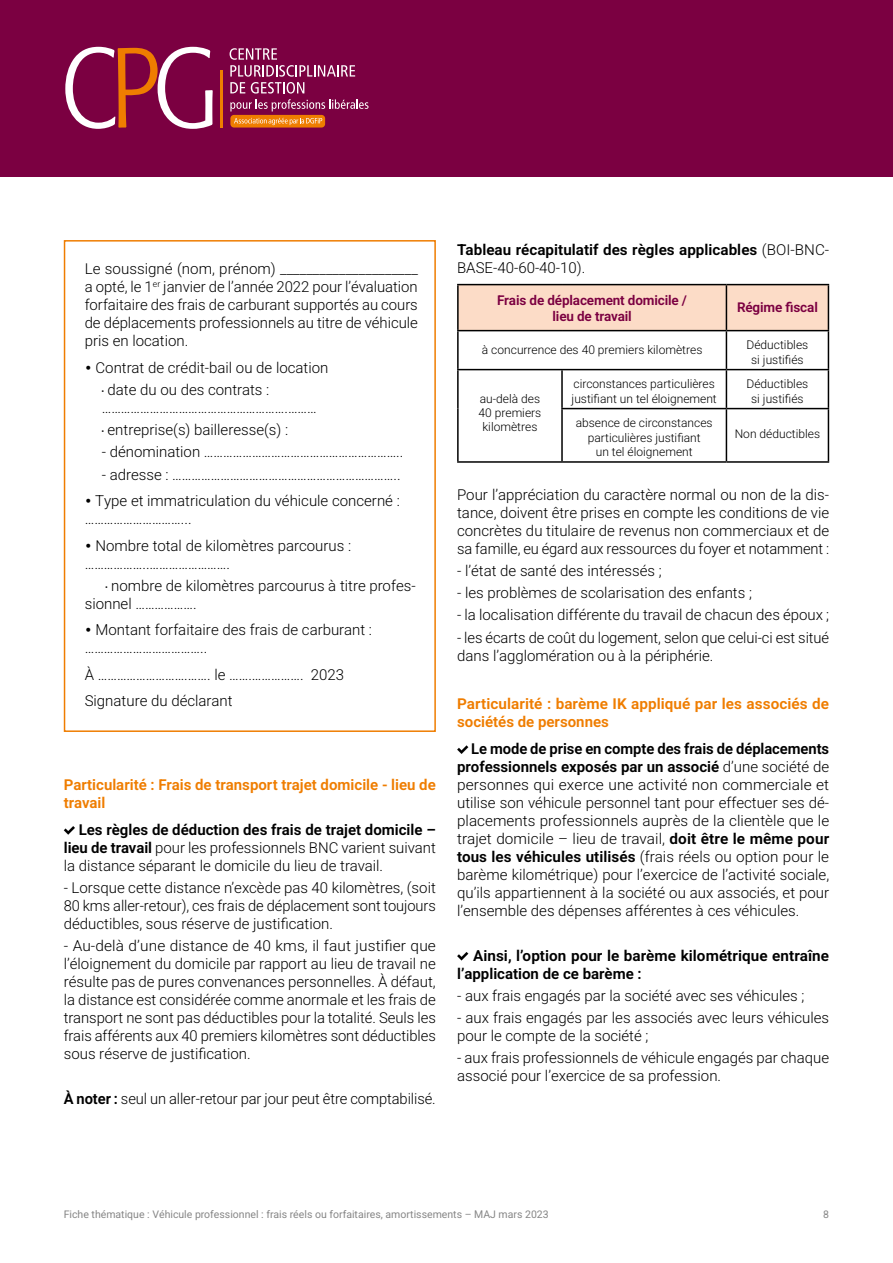
<style>
.page{position:relative;width:893px;height:1263px;background:#fff}
.page>*{position:absolute;margin:0;border:0;box-sizing:border-box;transform-origin:0 0}
.t1{font:300 15px/18px "Heebo";color:#000}
.t2{font:600 15px/18px "Heebo";letter-spacing:.005em;color:#000}
.t3{font:600 15px/18px "Heebo";color:#ef7d00}
.t4{font:600 13.5px/16.5px "Heebo";letter-spacing:-.01em;color:#7b0041;text-align:center}
.t5{font:300 12px/14.4px "Heebo";color:#000;text-align:center}
.t6{font:10.5px "Heebo";color:#878787}
.s1{font-family:"Gotham";font-weight:400}
.s2{font-family:"Baloo 2";font-weight:400}
.s3{font-weight:600}
.s4{font-weight:300}
</style>
<div class="page">
<div style="left:0;top:0;width:893px;height:176px;background:#7b0041"></div>
<div style="left:230px;top:115px;width:95px;height:13px;background:#ef7d00;border-radius:4px"></div>
<svg style="left:65px;top:47px;width:148px;height:82px"></svg>
<svg style="left:230px;top:48px;width:138px;height:63px"></svg>
<hr style="left:220px;top:70px;width:3px;height:58px;background:#ef7d00">
<svg style="left:234px;top:118px;width:88px;height:7px"></svg>
<svg style="left:64px;top:826px;width:11px;height:9px"></svg>
<svg style="left:457px;top:745px;width:11px;height:9px"></svg>
<svg style="left:457px;top:952px;width:11px;height:8px"></svg>
<div style="left:459px;top:285px;width:369px;height:45px;background:#fcdcc7"></div>
<hr style="left:457px;top:284px;width:105px;height:1px;background:#000">
<hr style="left:457px;top:285px;width:2px;height:45px;background:#000">
<hr style="left:562px;top:284px;width:164px;height:1px;background:#000">
<hr style="left:726px;top:284px;width:103px;height:1px;background:#000">
<hr style="left:726px;top:285px;width:1px;height:45px;background:#000">
<hr style="left:828px;top:285px;width:1px;height:45px;background:#000">
<hr style="left:457px;top:330px;width:105px;height:1px;background:#000">
<hr style="left:457px;top:331px;width:2px;height:38px;background:#000">
<hr style="left:562px;top:330px;width:164px;height:1px;background:#000">
<hr style="left:726px;top:330px;width:103px;height:1px;background:#000">
<hr style="left:726px;top:331px;width:1px;height:38px;background:#000">
<hr style="left:828px;top:331px;width:1px;height:38px;background:#000">
<hr style="left:457px;top:369px;width:105px;height:1px;background:#000">
<hr style="left:457px;top:370px;width:2px;height:39px;background:#000">
<hr style="left:562px;top:369px;width:164px;height:1px;background:#000">
<hr style="left:561px;top:370px;width:2px;height:38px;background:#000">
<hr style="left:726px;top:369px;width:103px;height:1px;background:#000">
<hr style="left:726px;top:370px;width:1px;height:38px;background:#000">
<hr style="left:828px;top:370px;width:1px;height:38px;background:#000">
<hr style="left:457px;top:409px;width:2px;height:52px;background:#000">
<hr style="left:561px;top:408px;width:165px;height:1px;background:#000">
<hr style="left:561px;top:409px;width:2px;height:52px;background:#000">
<hr style="left:726px;top:408px;width:103px;height:1px;background:#000">
<hr style="left:726px;top:409px;width:1px;height:52px;background:#000">
<hr style="left:828px;top:409px;width:1px;height:52px;background:#000">
<hr style="left:457px;top:461px;width:105px;height:2px;background:#000">
<hr style="left:562px;top:461px;width:164px;height:2px;background:#000">
<hr style="left:726px;top:461px;width:103px;height:2px;background:#000">
<div style="left:64px;top:240px;width:372px;height:492px;border:2px solid #ef7d00"></div>
<p class="t1" style="left:85px;top:260px;width:335px;text-align:justify">Le soussigné (nom, prénom) _____________________ a opté, le 1<sup>er</sup> janvier de l’année 2022 pour l’évaluation forfaitaire des frais de carburant supportés au cours de déplacements professionnels au titre de véhicule pris en location.</p>
<p class="t1" style="left:102px;top:356px;width:228px;line-height:22.2px;text-indent:-17px"><span class="s1">•</span> Contrat de crédit-bail ou de location <span class="s2">·</span> date du ou des contrats :</p>
<p class="t1" style="left:102px;top:396px;width:217px;line-height:22.2px">………………………………………………….……… <span class="s2">·</span> entreprise(s) bailleresse(s) :</p>
<p class="t1" style="left:102px;top:443px;width:303px">- dénomination ……………………………………………………..</p>
<p class="t1" style="left:102px;top:465px;width:300px">- adresse : ……………………………………………………………..</p>
<p class="t1" style="left:85px;top:492px;width:317px"><span class="s1">•</span> Type et immatriculation du véhicule concerné : …………………………...</p>
<p class="t1" style="left:85px;top:536px;width:268px"><span class="s1">•</span> Nombre total de kilomètres parcourus : ………………..…………………….</p>
<p class="t1" style="left:85px;top:576px;width:332px;text-indent:21px"><span class="s2">·</span> nombre de kilomètres parcourus à titre profes&shy;sionnel ……………….</p>
<p class="t1" style="left:85px;top:621px;width:289px"><span class="s1">•</span> Montant forfaitaire des frais de carburant : ………………………………..</p>
<p class="t1" style="left:85px;top:661px;width:261px;line-height:26.5px">À ……………………….……. le …….……………. 2023<br>Signature du déclarant</p>
<p class="t3" style="left:64px;top:776px;width:374px">Particularité : Frais de transport trajet domicile - lieu de travail</p>
<p class="t1" style="left:64px;top:820px;width:374px;text-align:justify;text-indent:15px"><span class="s3">Les règles de déduction des frais de trajet domicile – lieu de travail</span> pour les professionnels BNC varient suivant la distance séparant le domicile du lieu de travail.</p>
<p class="t1" style="left:64px;top:878px;width:374px;text-align:justify">- Lorsque cette distance n’excède pas 40 kilomètres, (soit 80 kms aller-retour), ces frais de déplacement sont toujours déductibles, sous réserve de justification.</p>
<p class="t1" style="left:64px;top:937px;width:374px;text-align:justify">- Au-delà d’une distance de 40 kms, il faut justifier que l’éloignement du domicile par rapport au lieu de travail ne résulte pas de pures convenances personnelles. À défaut, la distance est considérée comme anormale et les frais de transport ne sont pas déductibles pour la totalité. Seuls les frais afférents aux 40 premiers kilomètres sont déductibles sous réserve de justification.</p>
<p class="t1" style="left:64px;top:1089px;width:374px"><span class="s3">À noter :</span> seul un aller-retour par jour peut être comptabilisé.</p>
<p class="t2" style="left:457px;top:240px;width:374px">Tableau récapitulatif des règles applicables <span class="s4">(BOI-BNC-<br>BASE-40-60-40-10).</span></p>
<p class="t4" style="left:497px;top:292px;width:191px">Frais de déplacement domicile / lieu de travail</p>
<p class="t4" style="left:737px;top:299px;width:82px">Régime fiscal</p>
<p class="t5" style="left:482px;top:342px;width:222px">à concurrence des 40 premiers kilomètres</p>
<p class="t5" style="left:747px;top:338px;width:63px">Déductibles si justifiés</p>
<p class="t5" style="left:479px;top:391px;width:64px">au-delà des<br>40 premiers kilomètres</p>
<p class="t5" style="left:572px;top:377px;width:147px;text-align:left">circonstances particulières justifiant un tel éloignement</p>
<p class="t5" style="left:747px;top:377px;width:63px">Déductibles si justifiés</p>
<p class="t5" style="left:576px;top:416px;width:138px">absence de circonstances particulières justifiant<br>un tel éloignement</p>
<p class="t5" style="left:735px;top:426px;width:87px">Non déductibles</p>
<p class="t1" style="left:457px;top:485px;width:374px;text-align:justify">Pour l’appréciation du caractère normal ou non de la dis&shy;tance, doivent être prises en compte les conditions de vie concrètes du titulaire de revenus non commerciaux et de sa famille, eu égard aux ressources du foyer et notamment :</p>
<p class="t1" style="left:457px;top:562px;width:206px">- l’état de santé des intéressés ;</p>
<p class="t1" style="left:457px;top:584px;width:296px">- les problèmes de scolarisation des enfants ;</p>
<p class="t1" style="left:457px;top:606px;width:374px">- la localisation différente du travail de chacun des époux ;</p>
<p class="t1" style="left:457px;top:628px;width:374px">- les écarts de coût du logement, selon que celui-ci est situé dans l’agglomération ou à la périphérie.</p>
<p class="t3" style="left:457px;top:695px;width:373px">Particularité : barème IK appliqué par les associés de sociétés de personnes</p>
<p class="t1" style="left:457px;top:740px;width:374px;text-align:justify;text-indent:14px"><span class="s3">Le mode de prise en compte des frais de déplacements professionnels exposés par un associé</span> d’une société de personnes qui exerce une activité non commerciale et utilise son véhicule personnel tant pour effectuer ses dé&shy;placements professionnels auprès de la clientèle que le trajet domicile – lieu de travail, <span class="s3">doit être le même pour tous les véhicules utilisés</span> (frais réels ou option pour le barème kilométrique) pour l’exercice de l’activité sociale, qu’ils appartiennent à la société ou aux associés, et pour l’ensemble des dépenses afférentes à ces véhicules.</p>
<p class="t2" style="left:457px;top:946px;width:373px;text-indent:16px">Ainsi, l’option pour le barème kilométrique entraîne l’application de ce barème :</p>
<p class="t1" style="left:457px;top:986px;width:349px">- aux frais engagés par la société avec ses véhicules ;</p>
<p class="t1" style="left:457px;top:1009px;width:374px">- aux frais engagés par les associés avec leurs véhicules pour le compte de la société ;</p>
<p class="t1" style="left:457px;top:1049px;width:373px">- aux frais professionnels de véhicule engagés par chaque associé pour l’exercice de sa profession.</p>
<p class="t6" style="left:64px;top:1207px;width:486px">Fiche thématique : Véhicule professionnel : frais réels ou forfaitaires, amortissements – MAJ mars 2023</p>
<p class="t6" style="left:823px;top:1207px;width:7px">8</p>
</div>
